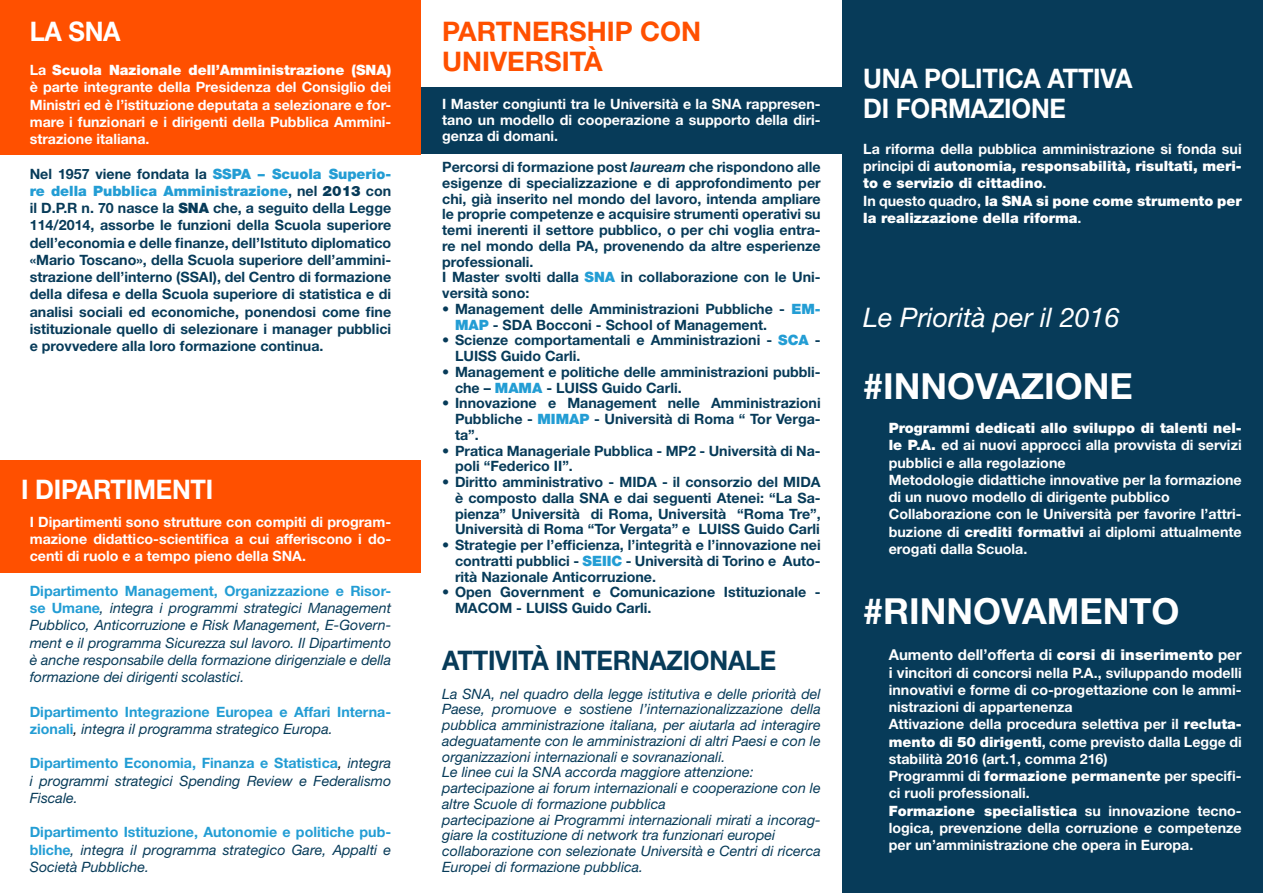
<style>
.page{position:relative;width:1263px;height:893px;background:#fff}
.page>*{position:absolute;margin:0;border:0;box-sizing:border-box;transform-origin:0 0}
.t1{font:700 36px "Helvetica Neue LT Std";color:#fff}
.t2{font:700 27px/30px "Helvetica Neue LT Std";letter-spacing:-.01em;color:#fff;scale:.94 1}
.t3{font:700 27px/30px "Helvetica Neue LT Std";color:#ff5000}
.t4{font:700 27px "Helvetica Neue LT Std";letter-spacing:-.01em;color:#073b59;scale:.94 1}
.t5{font:italic 27px "Helvetica Neue LT Std";color:#fff}
.t6{font:700 15px "Helvetica Neue LT Std";color:#fff}
.t7{font:700 14.25px/15.8px "Helvetica Neue LT Std";color:#073b59}
.t8{font:700 14.25px/17.2px "Helvetica Neue LT Std";color:#fff;text-align:justify}
.t9{font:italic 14.25px/15.8px "Helvetica Neue LT Std";color:#073b59;text-align:justify}
.t10{font:900 14.25px/17.2px "Helvetica Neue LT Std";color:#fff}
.t11{font:700 14.25px/17.2px "Helvetica Neue LT Std";color:#239dd4}
.s1{font-weight:900}
.s2{font-weight:900;color:#239dd4}
.s3{font-style:italic}
.s4{font-weight:400;font-style:italic}
.s5{font-weight:700;font-style:normal;color:#239dd4}
.s6{font-weight:400;font-style:italic;color:#000}
.s7{font-weight:400;font-style:italic;color:#073b59}
.s8{color:#000}
.s9{font-weight:700}
.s10{font-size:15px}
</style>
<div class="page">
<div style="left:842px;top:0;width:421px;height:893px;background:#073b59"></div>
<div style="left:0;top:0;width:421px;height:154px;background:#ff5000"></div>
<div style="left:0;top:460px;width:421px;height:113px;background:#ff5000"></div>
<div style="left:421px;top:87px;width:421px;height:67px;background:#073b59"></div>
<h2 class="t2" style="left:30px;top:15px;width:95px">LA Sna</h2>
<h2 class="t3" style="left:442px;top:15px;width:257px">PARTNERSHIP CON<br>UNIVERSITÀ</h2>
<p class="t8" style="left:30px;top:61px;width:363px">La <span class="s1">Scuola Nazionale dell’Amministrazione (SNA) </span>è parte integrante della Presidenza del Consiglio dei Ministri ed è l’istituzione deputata a selezionare e for&shy;mare i funzionari e i dirigenti della Pubblica Ammini&shy;strazione italiana.</p>
<p class="t7" style="left:30px;top:165px;width:363px;line-height:17.2px;text-align:justify">Nel 1957 viene fondata la <span class="s2">SSPA – Scuola Superio&shy;re della Pubblica Amministrazione</span>, nel <span class="s1">2013</span> con il D.P.R n. 70 nasce la <span class="s1">SNA</span> che, a seguito della Legge 114/2014, assorbe le funzioni della Scuola superiore dell’economia e delle finanze, dell’Istituto diplomatico «Mario Toscano», della Scuola superiore dell’ammini&shy;strazione dell’interno (SSAI), del Centro di formazione della difesa e della Scuola superiore di statistica e di analisi sociali ed economiche, ponendosi come fine istituzionale quello di selezionare i manager pubblici e provvedere alla loro formazione continua.</p>
<p class="t8" style="left:442px;top:96px;width:380px;line-height:15.8px">I Master congiunti tra le Università e la SNA rappresen&shy;tano un modello di cooperazione a supporto della diri&shy;genza di domani.</p>
<p class="t7" style="left:442px;top:159px;width:380px">Percorsi di formazione post <span class="s3">lauream</span> che rispondono alle esigenze di specializzazione e di approfondimento per chi, già inserito nel mondo del lavoro, intenda ampliare le proprie competenze e acquisire strumenti operativi su temi inerenti il settore pubblico, o per chi voglia entra&shy;re nel mondo della PA, provenendo da altre esperienze professionali.<br>I Master svolti dalla <span class="s2">SNA</span> in collaborazione con le Uni&shy;versità sono:</p>
<p class="t7" style="left:455px;top:301px;width:367px;text-indent:-13px"><span class="s4">•</span> Management delle Amministrazioni Pubbliche - <span class="s2">EM-<br>MAP</span> - SDA Bocconi - School of Management.</p>
<p class="t7" style="left:455px;top:332px;width:367px;text-indent:-13px"><span class="s4">•</span> Scienze comportamentali e Amministrazioni - <span class="s2">SCA</span> -<br>LUISS Guido Carli.</p>
<p class="t7" style="left:455px;top:364px;width:367px;text-indent:-13px"><span class="s4">•</span> Management e politiche delle amministrazioni pubbli&shy;che – <span class="s2">MAMA</span></p>
<p class="t7" style="left:546px;top:379px;width:137px">- LUISS Guido Carli.</p>
<p class="t7" style="left:455px;top:395px;width:367px;text-indent:-13px"><span class="s4">•</span> Innovazione e Management nelle Amministrazioni<br>Pubbliche - <span class="s2">MIMA</span></p>
<p class="t7" style="left:579px;top:411px;width:243px"><span class="s2">P</span> - Università di Roma “ Tor Verga-</p>
<h2 class="t2" style="left:21px;top:473px;width:32px">i dipartime</h2>
<h2 class="t2" style="left:172px;top:473px;width:32px">nti</h2>
<p class="t8" style="left:30px;top:513px;width:363px">I Dipartimenti sono strutture con compiti di program&shy;mazione didattico-scientifica a cui afferiscono i do&shy;centi di ruolo e a tempo pieno della SNA.</p>
<p class="t9" style="left:30px;top:582px;width:363px;line-height:17.2px"><span class="s5">Dipartimento Management, Organizzazione e Risor&shy;se Umane</span>, integra i programmi strategici Management Pubblico, Anticorruzione e Risk Management, E-Govern&shy;ment e il programma Sicurezza sul lavoro. Il Dipartimento è anche responsabile della formazione dirigenziale e della formazione dei dirigenti scolastici.</p>
<p class="t11" style="left:30px;top:702px;width:363px">Dipartimento Integrazione Europea e Affari Interna&shy;zionali<span class="s6">,</span> <span class="s7">integra il programma strategico Europa.</span></p>
<p class="t9" style="left:30px;top:754px;width:363px;line-height:17.2px"><span class="s5">Dipartimento Economia, Finanza e Statistica</span><span class="s8">,</span> integra i programmi strategici Spending Review e Federalismo Fiscale.</p>
<p class="t9" style="left:30px;top:823px;width:363px;line-height:17.2px"><span class="s5">Dipartimento Istituzione, Autonomie e politiche pub&shy;bliche</span>, integra il programma strategico Gare, Appalti e Società Pubbliche.</p>
<p class="t7" style="left:455px;top:427px;width:25px">ta”.</p>
<p class="t7" style="left:455px;top:442px;width:367px;text-indent:-13px"><span class="s4">•</span> Pratica Manageriale Pubblica - MP2 - Università di Na&shy;poli “Federico II”.</p>
<p class="t7" style="left:455px;top:474px;width:367px;text-align:justify;text-indent:-13px"><span class="s4">•</span> Diritto amministrativo - MIDA - il consorzio del MIDA è composto dalla SNA e dai seguenti Atenei: “La Sa&shy;pienza” Università di Roma, Università “Roma Tre”, Università di Roma “Tor Vergata” e LUISS Guido Carli</p>
<p class="t7" style="left:455px;top:537px;width:367px;text-align:justify;text-indent:-13px"><span class="s4">•</span> Strategie per l’efficienza, l’integrità e l’innovazione nei contratti pubblici - <span class="s2">SEIIC</span> - Università di Torino e Auto&shy;rità Nazionale Anticorruzione.</p>
<p class="t7" style="left:455px;top:584px;width:367px;text-indent:-13px"><span class="s4">•</span> Open Government e Comunicazione Istituzionale -<br>MACOM - LUISS Guido Carli.</p>
<h2 class="t4" style="left:442px;top:644px;width:32px">Attività</h2>
<h2 class="t4" style="left:555px;top:644px;width:117px">internazio</h2>
<h2 class="t4" style="left:709px;top:644px;width:73px">nalE</h2>
<p class="t9" style="left:442px;top:685px;width:380px;text-align:left">La SNA, nel quadro della legge istitutiva e delle priorità del Paese, promuove e sostiene l’internazionalizzazione della pubblica amministrazione italiana, per aiutarla ad interagire adeguatamente con le amministrazioni di altri Paesi e con le organizzazioni internazionali e sovranazionali.<br>Le linee cui la SNA accorda maggiore attenzione: partecipazione ai forum internazionali e cooperazione con le altre Scuole di formazione pubblica<br>partecipazione ai Programmi internazionali mirati a incorag&shy;giare la costituzione di network tra funzionari europei collaborazione con selezionate Università e Centri di ricerca Europei di formazione pubblica.</p>
<h2 class="t2" style="left:863px;top:63px;width:288px">UNA POLITICA ATTIVA<br>DI FORMAZIONE</h2>
<p class="t10" style="left:863px;top:140px;width:380px"><span class="s9">La riforma della pubblica amministrazione si fonda sui principi di</span> autonomia, responsabilità, risultati, meri&shy;to e servizio di cittadino<span class="s9">.<br>In questo quadro,</span> la SNA si pone come strumento per la realizzazione della riforma<span class="s9">.</span></p>
<h2 class="t5" style="left:863px;top:301px;width:258px">Le Priorità per il 2016</h2>
<h1 class="t1" style="left:863px;top:363px;width:108px">#innovazio</h1>
<h1 class="t1" style="left:1083px;top:363px;width:48px">ne</h1>
<p class="t8" style="left:889px;top:419px;width:354px;text-align:left"><span class="s1">Programmi dedicati allo sviluppo di talenti nel&shy;le P.A.</span> ed ai nuovi approcci alla provvista di servizi pubblici e alla regolazione<br>Metodologie didattiche innovative per la formazione di un nuovo modello di dirigente pubblico Collaborazione con le Università per favorire l’attri&shy;buzione di <span class="s1">crediti formativi</span> ai diplomi attualmente erogati dalla Scuola.</p>
<h1 class="t1" style="left:863px;top:588px;width:137px">#rinnovame</h1>
<h1 class="t1" style="left:1103px;top:588px;width:52px">nto</h1>
<p class="t6" style="left:889px;top:645px;width:354px">Aumento dell’offerta di <span class="s1">corsi di inserimento</span> per</p>
<p class="t8" style="left:889px;top:663px;width:354px;text-align:left"><span class="s10">i vin</span>citori di concorsi nella P.A., sviluppando modelli innovativi e forme di co-progettazione con le ammi&shy;nistrazioni di appartenenza<br>Attivazione della procedura selettiva per il <span class="s1">recluta&shy;mento di 50 dirigenti</span>, come previsto dalla Legge di stabilità 2016 (art.1, comma 216)<br>Programmi di <span class="s1">formazione permanente</span> per specifi&shy;ci ruoli professionali.<br><span class="s1">Formazione specialistica</span> su innovazione tecno&shy;logica, prevenzione della corruzione e competenze per un’amministrazione che opera in Europa.</p>
</div>
